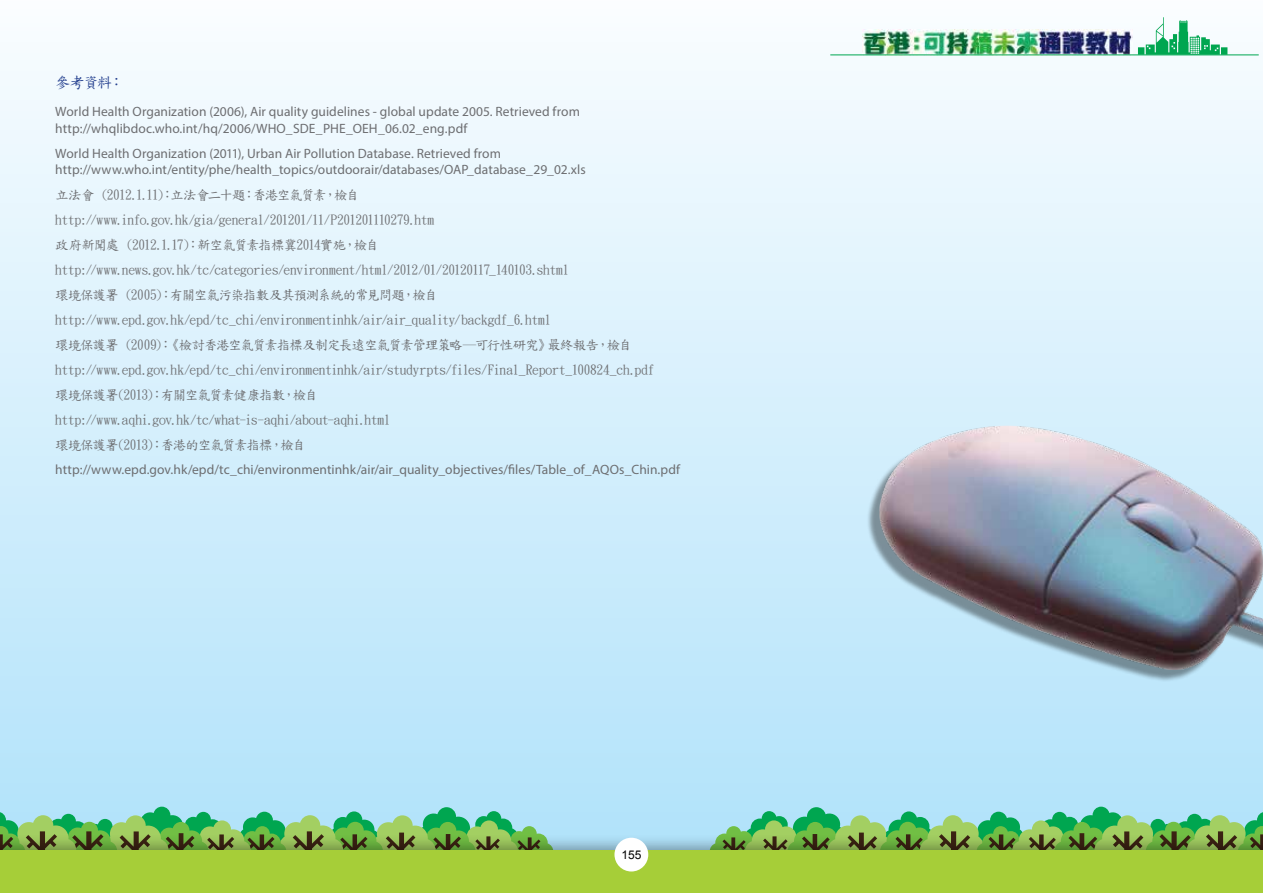
<style>
.page{position:relative;width:1263px;height:893px;background:#fff}
.page>*{position:absolute;margin:0;border:0;box-sizing:border-box;transform-origin:0 0}
.t1{font:15px "DF Kai Shu SB Estd BF";color:#24408f}
.t2{font:13.5px/25px "DF Kai Shu SB Estd BF";letter-spacing:-.035em;color:#6d6e71}
.t3{font:13.5px/16.5px "Myriad Pro";letter-spacing:.005em;color:#6d6e71}
.t4{font:12px "Arial";color:#000}
</style>
<div class="page">
<div style="left:0;top:0;width:1263px;height:893px;background:linear-gradient(to bottom,#fafdff,#ade1fa)"></div>
<img style="left:863px;top:30px;width:269px;height:25px">
<div style="left:867px;top:430px;width:396px;height:252px;background:#000;opacity:.4"></div>
<img style="left:880px;top:425px;width:383px;height:244px">
<svg style="left:710px;top:807px;width:553px;height:27px;background:#7dcca1"></svg>
<svg style="left:0;top:807px;width:553px;height:27px;background:#7dcca1"></svg>
<div style="left:0;top:834px;width:1263px;height:59px;background:#000;opacity:.4"></div>
<div style="left:0;top:850px;width:1263px;height:43px;background:#a6ce38"></div>
<div style="left:614px;top:838px;width:34px;height:33px;background:#fff;border-radius:50%"></div>
<svg style="left:1138px;top:17px;width:89px;height:38px"></svg>
<hr style="left:830px;top:55px;width:429px;height:1px;background:#00a650">
<p class="t1" style="left:55px;top:75px;width:70px">參考資料：</p>
<p class="t3" style="left:55px;top:103px;width:526px">World Health Organization (2006), Air quality guidelines - global update 2005. Retrieved from http://whqlibdoc.who.int/hq/2006/WHO_SDE_PHE_OEH_06.02_eng.pdf</p>
<p class="t3" style="left:55px;top:145px;width:532px">World Health Organization (2011), Urban Air Pollution Database. Retrieved from http://www.who.int/entity/phe/health_topics/outdoorair/databases/OAP_database_29_02.xls</p>
<p class="t2" style="left:55px;top:183px;width:601px">立法會 (2012.1.11)：立法會二十題：香港空氣質素，檢自http://www.info.gov.hk/gia/general/201201/11/P201201110279.htm<br>政府新聞處 (2012.1.17)：新空氣質素指標冀2014實施，檢自http://www.news.gov.hk/tc/categories/environment/html/2012/01/20120117_140103.shtml<br>環境保護署 (2005)：有關空氣污染指數及其預測系統的常見問題，檢自http://www.epd.gov.hk/epd/tc_chi/environmentinhk/air/air_quality/backgdf_6.html<br>環境保護署 (2009)：《檢討香港空氣質素指標及制定長遠空氣質素管理策略─可行性研究》最終報告，檢自http://www.epd.gov.hk/epd/tc_chi/environmentinhk/air/studyrpts/files/Final_Report_100824_ch.pdf環境保護署(2013)：有關空氣質素健康指數，檢自http://www.aqhi.gov.hk/tc/what-is-aqhi/about-aqhi.html<br>環境保護署(2013)：香港的空氣質素指標，檢自</p>
<p class="t3" style="left:55px;top:461px;width:626px">http://www.epd.gov.hk/epd/tc_chi/environmentinhk/air/air_quality_objectives/files/Table_of_AQOs_Chin.pdf</p>
<p class="t4" style="left:621px;top:847px;width:22px">155</p>
</div>
